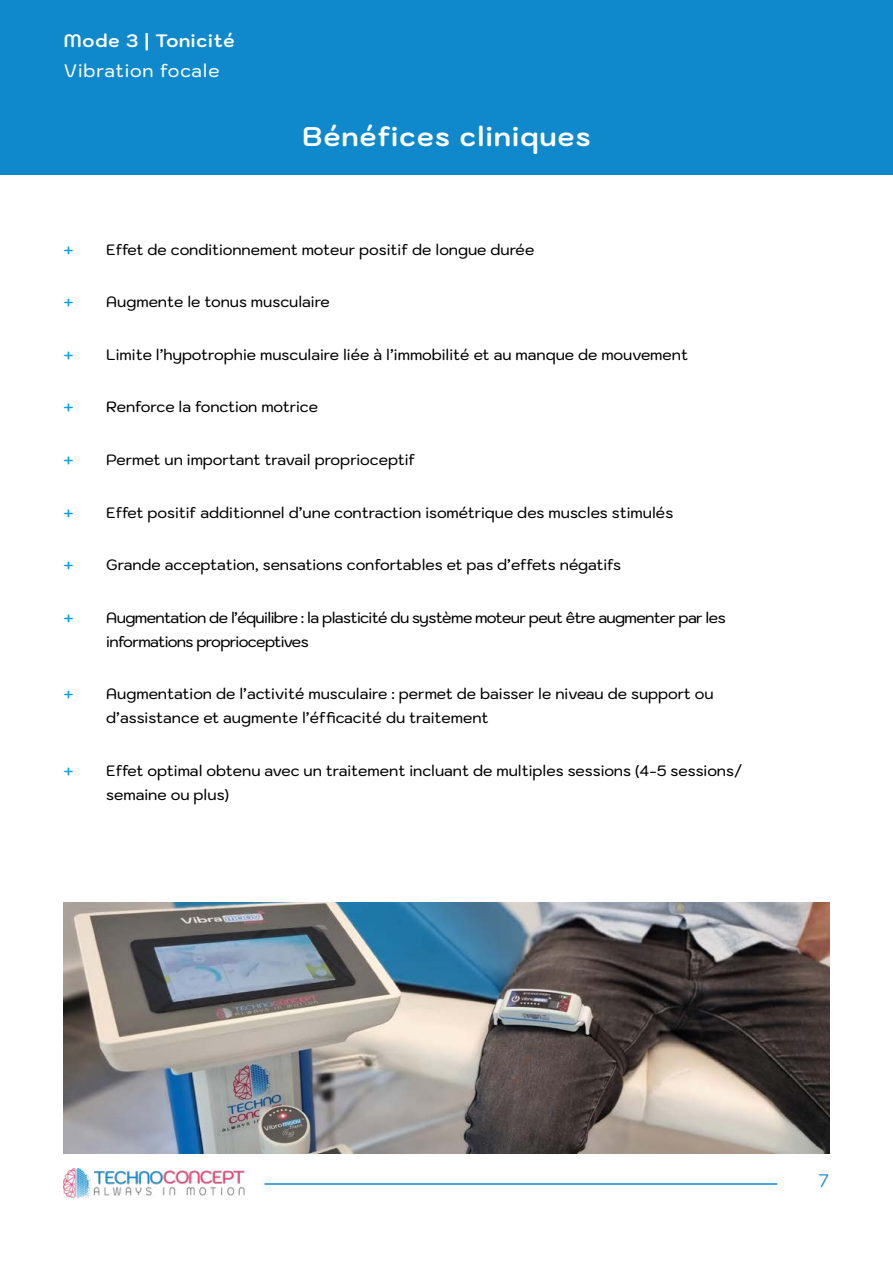
<style>
.page{position:relative;width:893px;height:1263px;background:#fff}
.page>*{position:absolute;margin:0;border:0;box-sizing:border-box;transform-origin:0 0}
.t1{font:700 27px "Kodchasan";letter-spacing:.05em;color:#fff}
.t2{font:18.15px "Kodchasan";color:#0e8acb}
.t3{font:500 18px "Kodchasan";letter-spacing:.05em;color:#fff}
.t4{font:700 18px "Kodchasan";letter-spacing:.05em;color:#fff}
.t5{font:500 18px "Kodchasan";color:#009fe3}
.t6{font:500 15px/24px "Kodchasan";color:#000}
.t7{font:500 15px/24px "Kodchasan";letter-spacing:-.04em;color:#000}
</style>
<div class="page">
<img style="left:64px;top:1169px;width:181px;height:30px">
<hr style="left:264px;top:1183px;width:513px;height:2px;background:#0f89cb">
<div style="left:0;top:0;width:893px;height:174px;background:#0f89cb"></div>
<img style="left:64px;top:903px;width:765px;height:250px">
<p class="t4" style="left:64px;top:30px;width:172px">Mode 3 | Tonicité</p>
<p class="t3" style="left:64px;top:60px;width:157px">Vibration focale</p>
<h1 class="t1" style="left:303px;top:120px;width:289px">Bénéfices cliniques</h1>
<p class="t5" style="left:64px;top:238px;width:11px">+</p>
<p class="t6" style="left:106px;top:237px;width:429px">Effet de conditionnement moteur positif de longue durée</p>
<p class="t5" style="left:64px;top:290px;width:11px">+</p>
<p class="t6" style="left:106px;top:290px;width:225px">Augmente le tonus musculaire</p>
<p class="t5" style="left:64px;top:343px;width:11px">+</p>
<p class="t6" style="left:106px;top:343px;width:583px">Limite l’hypotrophie musculaire liée à l’immobilité et au manque de mouvement</p>
<p class="t5" style="left:64px;top:396px;width:11px">+</p>
<p class="t6" style="left:106px;top:395px;width:213px">Renforce la fonction motrice</p>
<p class="t5" style="left:64px;top:448px;width:11px">+</p>
<p class="t6" style="left:106px;top:448px;width:311px">Permet un important travail proprioceptif</p>
<p class="t5" style="left:64px;top:501px;width:11px">+</p>
<p class="t6" style="left:106px;top:500px;width:568px">Effet positif additionnel d’une contraction isométrique des muscles stimulés</p>
<p class="t5" style="left:64px;top:553px;width:11px">+</p>
<p class="t6" style="left:106px;top:553px;width:516px">Grande acceptation, sensations confortables et pas d’effets négatifs</p>
<p class="t5" style="left:64px;top:606px;width:11px">+</p>
<p class="t7" style="left:106px;top:605px;width:621px">Augmentation de l’équilibre : la plasticité du système moteur peut être augmenter par les informations proprioceptives</p>
<p class="t5" style="left:64px;top:682px;width:11px">+</p>
<p class="t6" style="left:106px;top:682px;width:609px">Augmentation de l’activité musculaire : permet de baisser le niveau de support ou d’assistance et augmente l’éfficacité du traitement</p>
<p class="t5" style="left:64px;top:759px;width:11px">+</p>
<p class="t6" style="left:106px;top:759px;width:637px">Effet optimal obtenu avec un traitement incluant de multiples sessions (4-5 sessions/ semaine ou plus)</p>
<p class="t2" style="left:819px;top:1170px;width:12px">7</p>
</div>
